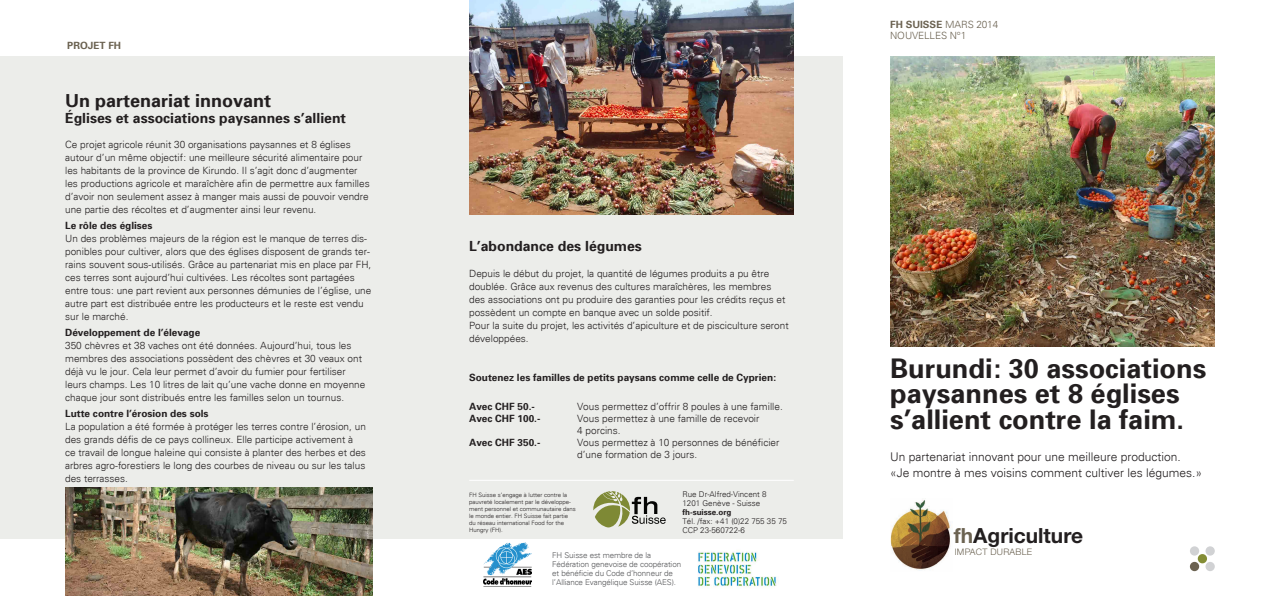
<style>
.page{position:relative;width:1263px;height:596px;background:#fff}
.page>*{position:absolute;margin:0;border:0;box-sizing:border-box;transform-origin:0 0}
.Paragraph_Style_1{font:700 27.1px/25.2px "Univers 65";color:#231f20}
.t1{font:700 20.9px "Helvetica Neue";color:#231f20}
.Small_title{font:700 18px "Univers 65";color:#231f20}
.Small_title-2{font:700 14px "Univers 65";color:#231f20}
.Big_title{font:700 14px "Univers 65";color:#231f20}
.Paragraph_Style_1-2{font:300 12px "Univers";color:#231f20}
.TXT{font:300 10px/13px "Univers";color:#231f20}
.Boiler_plate{font:300 10px/12px "Univers";color:#231f20}
.TXT-2{font:700 10px "Univers 65";color:#231f20}
.Boiler_plate-2{font:700 10px "Univers 65";color:#231f20}
.Number_Bold{font:700 10px "Univers 65";color:#6b6251}
.Number{font:300 10px "Univers";letter-spacing:-.01em;color:#6b6251}
.t2{font:300 9px "Helvetica Neue";letter-spacing:.03em;color:#6b6251}
.Number-2{font:300 8px/9px "Univers";letter-spacing:-.01em;color:#57585a}
.Paragraph_Style_2{font:300 8px "Univers";color:#231f20}
.Paragraph_Style_2-2{font:700 8px "Univers 65";color:#231f20}
.Paragraph_Style_2-3{font:300 6px/7px "Univers";color:#231f20}
.s1{font-family:"Univers";font-weight:300}
.s2{color:#6b6251}
</style>
<div class="page">
<div style="left:0;top:57px;width:842px;height:482px;background:#ecedea"></div>
<img style="left:891px;top:57px;width:324px;height:289px">
<img style="left:890px;top:500px;width:61px;height:70px">
<svg style="left:1198px;top:553px;width:9px;height:10px"></svg>
<div style="left:1190px;top:546px;width:9px;height:9px;background:#d1d2d4;border-radius:50%"></div>
<div style="left:1190px;top:561px;width:9px;height:9px;background:#6b6251;border-radius:50%"></div>
<div style="left:1205px;top:546px;width:10px;height:9px;background:#d1d2d4;border-radius:50%"></div>
<div style="left:1205px;top:561px;width:10px;height:9px;background:#d1d2d4;border-radius:50%"></div>
<svg style="left:593px;top:491px;width:73px;height:36px"></svg>
<img style="left:470px;top:0;width:324px;height:215px">
<hr style="left:469px;top:479px;width:325px;height:1px;background:#fff">
<img style="left:698px;top:550px;width:80px;height:38px">
<img style="left:484px;top:542px;width:47px;height:43px">
<img style="left:65px;top:487px;width:308px;height:108px">
<p class="Number_Bold" style="left:67px;top:39px;width:55px">PROJET FH</p>
<p class="Small_title" style="left:65px;top:89px;width:208px">Un partenariat innovant</p>
<p class="Small_title-2" style="left:65px;top:109px;width:282px">Églises et associations paysannes s’allient</p>
<p class="TXT" style="left:65px;top:137px;width:306px">Ce projet agricole réunit 30 organisations paysannes et 8 églises autour d’un même objectif: une meilleure sécurité alimentaire pour les habitants de la province de Kirundo. Il s’agit donc d’augmenter les productions agricole et maraîchère afin de permettre aux familles d’avoir non seulement assez à manger mais aussi de pouvoir vendre une partie des récoltes et d’augmenter ainsi leur revenu.</p>
<p class="TXT-2" style="left:65px;top:219px;width:89px">Le rôle des églises</p>
<p class="TXT" style="left:65px;top:231px;width:308px">Un des problèmes majeurs de la région est le manque de terres dis&shy;ponibles pour cultiver, alors que des églises disposent de grands ter&shy;rains souvent sous-utilisés. Grâce au partenariat mis en place par FH, ces terres sont aujourd’hui cultivées. Les récoltes sont partagées entre tous: une part revient aux personnes démunies de l’église, une autre part est distribuée entre les producteurs et le reste est vendu sur le marché.</p>
<p class="TXT-2" style="left:65px;top:326px;width:137px">Développement de l’élevage</p>
<p class="TXT" style="left:65px;top:338px;width:302px">350 chèvres et 38 vaches ont été données. Aujourd’hui, tous les membres des associations possèdent des chèvres et 30 veaux ont déjà vu le jour. Cela leur permet d’avoir du fumier pour fertiliser leurs champs. Les 10 litres de lait qu’une vache donne en moyenne chaque jour sont distribués entre les familles selon un tournus.</p>
<p class="TXT-2" style="left:65px;top:407px;width:145px">Lutte contre l’érosion des sols</p>
<p class="TXT" style="left:65px;top:419px;width:302px">La population a été formée à protéger les terres contre l’érosion, un des grands défis de ce pays collineux. Elle participe activement à ce travail de longue haleine qui consiste à planter des herbes et des arbres agro-forestiers le long des courbes de niveau ou sur les talus des terrasses.</p>
<p class="Big_title" style="left:469px;top:237px;width:174px">L’abondance des légumes</p>
<p class="TXT" style="left:469px;top:266px;width:318px">Depuis le début du projet, la quantité de légumes produits a pu être doublée. Grâce aux revenus des cultures maraîchères, les membres des associations ont pu produire des garanties pour les crédits reçus et possèdent un compte en banque avec un solde positif.</p>
<p class="TXT" style="left:469px;top:318px;width:321px">Pour la suite du projet, les activités d’apiculture et de pisciculture seront développées.</p>
<p class="TXT-2" style="left:469px;top:371px;width:309px">Soutenez les familles de petits paysans comme celle de Cyprien:</p>
<p class="Boiler_plate-2" style="left:469px;top:400px;width:67px">Avec CHF 50.-</p>
<p class="Boiler_plate" style="left:577px;top:400px;width:207px">Vous permettez d’offrir 8 poules à une famille.</p>
<p class="Boiler_plate-2" style="left:469px;top:412px;width:73px">Avec CHF 100.-</p>
<p class="Boiler_plate" style="left:577px;top:412px;width:184px">Vous permettez à une famille de recevoir<br>4 porcins.</p>
<p class="Boiler_plate-2" style="left:469px;top:436px;width:73px">Avec CHF 350.-</p>
<p class="Boiler_plate" style="left:577px;top:436px;width:204px">Vous permettez à 10 personnes de bénéficier d’une formation de 3 jours.</p>
<p class="Paragraph_Style_2-3" style="left:469px;top:490px;width:108px">FH Suisse s’engage à lutter contre la pauvreté localement par le développe&shy;ment personnel et communautaire dans le monde entier. FH Suisse fait partie du réseau international Food for the Hungry (FH).</p>
<p class="Paragraph_Style_2" style="left:682px;top:489px;width:86px">Rue Dr-Alfred-Vincent 8</p>
<p class="Paragraph_Style_2" style="left:682px;top:498px;width:79px">1201 Genève - Suisse</p>
<p class="Paragraph_Style_2-2" style="left:682px;top:506px;width:50px">fh-suisse.org</p>
<p class="Paragraph_Style_2" style="left:682px;top:516px;width:106px">Tél. /fax: +41 (0)22 755 35 75</p>
<p class="Paragraph_Style_2" style="left:682px;top:525px;width:64px">CCP 23-560722-6</p>
<p class="Number-2" style="left:552px;top:550px;width:100px">FH Suisse est membre de la</p>
<p class="Number-2" style="left:552px;top:559px;width:130px">Fédération genevoise de coopération et bénéficie du Code d’honneur de l’Alliance Evangélique Suisse (AES).</p>
<p class="Number_Bold" style="left:890px;top:18px;width:110px">FH SUISSE <span class="s1">MARS 2014</span></p>
<p class="Number" style="left:890px;top:29px;width:78px">NOUVELLES N°1</p>
<p class="Paragraph_Style_1" style="left:890px;top:355px;width:318px">Burundi: 30 associations paysannes et 8 églises s’allient contre la faim.</p>
<p class="Paragraph_Style_1-2" style="left:890px;top:449px;width:292px">Un partenariat innovant pour une meilleure production.</p>
<p class="Paragraph_Style_1-2" style="left:890px;top:465px;width:314px">«Je montre à mes voisins comment cultiver les légumes.»</p>
<p class="t1" style="left:954px;top:522px;width:131px"><span class="s2">fh</span>Agriculture</p>
<p class="t2" style="left:955px;top:546px;width:79px">IMPACT DURABLE</p>
</div>
